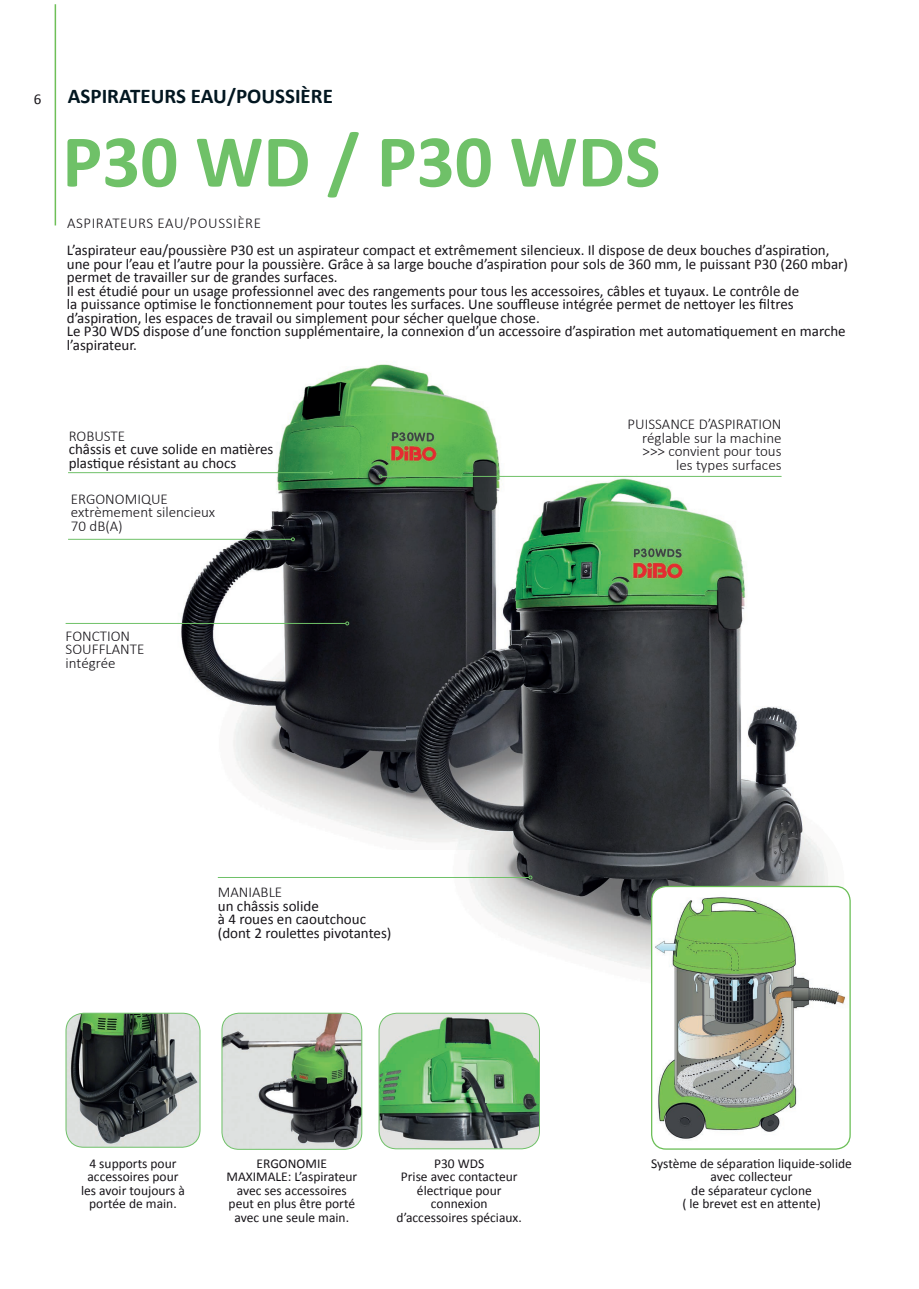
<style>
.page{position:relative;width:919px;height:1289px;background:#fff}
.page>*{position:absolute;margin:0;border:0;box-sizing:border-box;transform-origin:0 0}
.t1{font:700 75px "Calibri";color:#6fc168}
.t2{font:700 21px "Calibri";color:#021620}
.t3{font:15px/13.5px "Calibri";color:#171419}
.t4{font:300 15px/13.5px "Calibri";color:#171419}
.t5{font:300 15px "Calibri";letter-spacing:.04em;color:#171419}
.t6{font:13.5px/13.5px "Calibri";color:#171419;text-align:center}
</style>
<div class="page">
<hr style="left:55px;top:4px;width:1px;height:221px;background:#6ebf58">
<img style="left:173px;top:364px;width:241px;height:186px">
<img style="left:414px;top:371px;width:86px;height:92px">
<img style="left:178px;top:550px;width:228px;height:290px">
<img style="left:607px;top:475px;width:175px;height:185px">
<img style="left:563px;top:660px;width:260px;height:309px">
<img style="left:457px;top:849px;width:106px;height:97px">
<img style="left:406px;top:463px;width:201px;height:386px">
<hr style="left:68px;top:472px;width:261px;height:1px;background:#6fc168">
<svg style="left:329px;top:471px;width:4px;height:3px"></svg>
<img style="left:222px;top:1014px;width:140px;height:134px">
<div style="left:221px;top:1012px;width:141px;height:137px;border:1px solid #6fc168;border-radius:17px"></div>
<hr style="left:66px;top:623px;width:280px;height:1px;background:#6fc168">
<svg style="left:345px;top:621px;width:4px;height:4px"></svg>
<hr style="left:382px;top:476px;width:399px;height:1px;background:#6fc168">
<svg style="left:378px;top:474px;width:4px;height:4px"></svg>
<hr style="left:68px;top:539px;width:223px;height:1px;background:#6fc168">
<svg style="left:291px;top:537px;width:4px;height:4px"></svg>
<img style="left:651px;top:886px;width:197px;height:262px">
<div style="left:651px;top:885px;width:199px;height:264px;border:1px solid #6abe56;border-radius:14px"></div>
<img style="left:66px;top:1013px;width:134px;height:134px">
<div style="left:66px;top:1012px;width:134px;height:135px;border:1px solid #6fc168;border-radius:18px"></div>
<img style="left:380px;top:1014px;width:159px;height:134px">
<div style="left:378px;top:1012px;width:162px;height:137px;border:1px solid #6fc168;border-radius:18px"></div>
<hr style="left:218px;top:877px;width:311px;height:1px;background:#6fc168">
<svg style="left:528px;top:875px;width:4px;height:4px"></svg>
<p class="t3" style="left:34px;top:92px;width:9px">6</p>
<h2 class="t2" style="left:68px;top:83px;width:266px">ASPIRATEURS EAU/POUSSIÈRE</h2>
<h1 class="t1" style="left:62px;top:114px;width:599px">P30 WD / P30 WDS</h1>
<p class="t5" style="left:67px;top:214px;width:195px">ASPIRATEURS EAU/POUSSIÈRE</p>
<p class="t3" style="left:67px;top:243px;width:782px">L’aspirateur eau/poussière P30 est un aspirateur compact et extrêmement silencieux. Il dispose de deux bouches d’aspiration, une pour l’eau et l’autre pour la poussière. Grâce à sa large bouche d’aspiration pour sols de 360 mm, le puissant P30 (260 mbar) permet de travailler sur de grandes surfaces.<br>Il est étudié pour un usage professionnel avec des rangements pour tous les accessoires, câbles et tuyaux. Le contrôle de<br>la puissance optimise le fonctionnement pour toutes les surfaces. Une souffleuse intégrée permet de nettoyer les filtres d’aspiration, les espaces de travail ou simplement pour sécher quelque chose.<br>Le P30 WDS dispose d’une fonction supplémentaire, la connexion d’un accessoire d’aspiration met automatiquement en marche l’aspirateur.</p>
<p class="t4" style="left:69px;top:429px;width:58px">ROBUSTE</p>
<p class="t3" style="left:69px;top:442px;width:206px">châssis et cuve solide en matières plastique résistant au chocs</p>
<p class="t4" style="left:71px;top:492px;width:146px">ERGONOMIQUE extrèmement silencieux<br>70 dB(A)</p>
<p class="t4" style="left:627px;top:417px;width:155px;text-align:right">PUISSANCE D’ASPIRATION réglable sur la machine &gt;&gt;&gt; convient pour tous les types surfaces</p>
<p class="t4" style="left:66px;top:629px;width:80px">FONCTION<br>SOUFFLANTE intégrée</p>
<p class="t4" style="left:218px;top:885px;width:66px">MANIABLE</p>
<p class="t3" style="left:218px;top:898px;width:175px">un châssis solide<br>à 4 roues en caoutchouc (dont 2 roulettes pivotantes)</p>
<p class="t6" style="left:81px;top:1156px;width:105px">4 supports pour accessoires pour les avoir toujours à portée de main.</p>
<p class="t6" style="left:226px;top:1156px;width:132px">ERGONOMIE<br>MAXIMALE: L’aspirateur avec ses accessoires peut en plus être porté avec une seule main.</p>
<p class="t6" style="left:396px;top:1156px;width:127px">P30 WDS<br>Prise avec contacteur électrique pour connexion d’accessoires spéciaux.</p>
<p class="t6" style="left:651px;top:1156px;width:202px">Système de séparation liquide-solide avec collecteur<br>de séparateur cyclone<br>( le brevet est en attente)</p>
</div>
